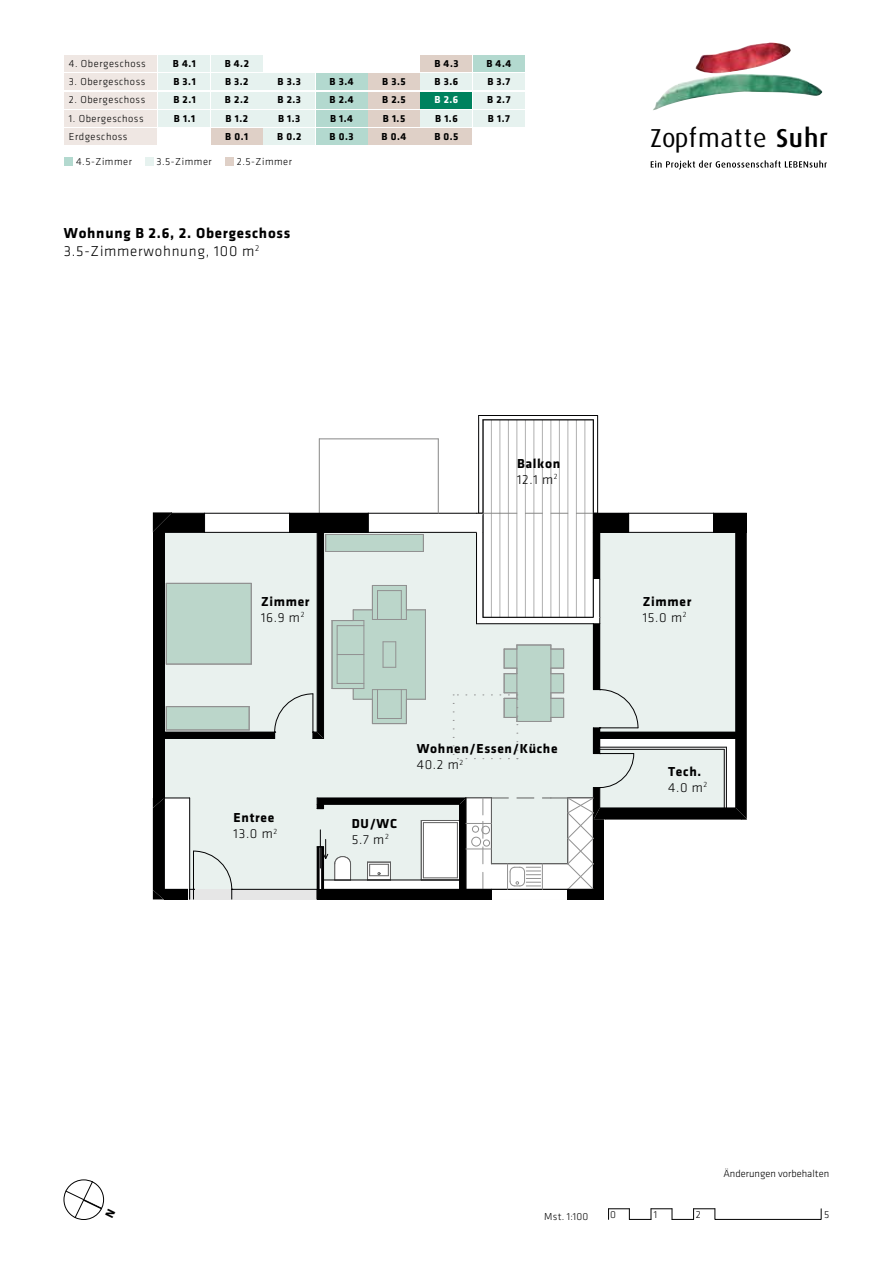
<style>
.page{position:relative;width:893px;height:1263px;background:#fff}
.page>*{position:absolute;margin:0;border:0;box-sizing:border-box;transform-origin:0 0}
.t1{font:25.95px "Dax";letter-spacing:.03em;color:#000}
.t2{font:700 15px/18px "Klavika";letter-spacing:.05em;color:#000}
.t3{font:700 13.5px/16.2px "Klavika";letter-spacing:.05em;color:#000}
.t4{font:700 10.5px/18.3px "Klavika";color:#000;text-align:justify}
.t5{font:300 10.5px/18.3px "Klavika";letter-spacing:.05em;color:#000}
.t6{font:300 10.5px "Klavika";color:#000}
.t7{font:700 10.5px "Klavika";color:#fff}
.s1{font-weight:300}
.s2{font-weight:500}
</style>
<div class="page">
<svg style="left:651px;top:160px;width:176px;height:10px"></svg>
<img style="left:653px;top:43px;width:169px;height:67px">
<svg style="left:608px;top:1208px;width:107px;height:12px"></svg>
<svg style="left:153px;top:415px;width:594px;height:484px"></svg>
<hr style="left:324px;top:880px;width:135px;height:1px;background:#020203">
<div style="left:64px;top:55px;width:93px;height:17px;background:#efe7e3"></div>
<div style="left:211px;top:55px;width:51px;height:17px;background:#e6f2ef"></div>
<div style="left:159px;top:55px;width:51px;height:17px;background:#e6f2ef"></div>
<div style="left:421px;top:55px;width:51px;height:17px;background:#dfd0c7"></div>
<div style="left:473px;top:55px;width:51px;height:17px;background:#b3d9cf"></div>
<div style="left:64px;top:74px;width:93px;height:16px;background:#efe7e3"></div>
<div style="left:159px;top:74px;width:51px;height:16px;background:#e6f2ef"></div>
<div style="left:211px;top:74px;width:51px;height:16px;background:#e6f2ef"></div>
<div style="left:264px;top:74px;width:51px;height:16px;background:#e6f2ef"></div>
<div style="left:316px;top:74px;width:51px;height:16px;background:#b3d9cf"></div>
<div style="left:368px;top:74px;width:52px;height:16px;background:#dfd0c7"></div>
<div style="left:421px;top:74px;width:51px;height:16px;background:#e6f2ef"></div>
<div style="left:64px;top:92px;width:93px;height:16px;background:#efe7e3"></div>
<div style="left:159px;top:92px;width:51px;height:16px;background:#e6f2ef"></div>
<div style="left:211px;top:92px;width:51px;height:16px;background:#e6f2ef"></div>
<div style="left:264px;top:92px;width:51px;height:16px;background:#e6f2ef"></div>
<div style="left:316px;top:92px;width:51px;height:16px;background:#b3d9cf"></div>
<div style="left:368px;top:92px;width:52px;height:16px;background:#dfd0c7"></div>
<div style="left:421px;top:92px;width:51px;height:16px;background:#00825e"></div>
<div style="left:64px;top:110px;width:93px;height:17px;background:#efe7e3"></div>
<div style="left:159px;top:110px;width:51px;height:17px;background:#e6f2ef"></div>
<div style="left:211px;top:110px;width:51px;height:17px;background:#e6f2ef"></div>
<div style="left:264px;top:110px;width:51px;height:17px;background:#e6f2ef"></div>
<div style="left:316px;top:110px;width:51px;height:17px;background:#b3d9cf"></div>
<div style="left:368px;top:110px;width:52px;height:17px;background:#dfd0c7"></div>
<div style="left:421px;top:110px;width:51px;height:17px;background:#e6f2ef"></div>
<div style="left:64px;top:128px;width:93px;height:17px;background:#efe7e3"></div>
<div style="left:211px;top:128px;width:51px;height:17px;background:#dfd0c7"></div>
<div style="left:264px;top:128px;width:51px;height:17px;background:#e6f2ef"></div>
<div style="left:316px;top:128px;width:51px;height:17px;background:#b3d9cf"></div>
<div style="left:368px;top:128px;width:52px;height:17px;background:#dfd0c7"></div>
<div style="left:421px;top:128px;width:51px;height:17px;background:#dfd0c7"></div>
<div style="left:473px;top:74px;width:51px;height:16px;background:#e6f2ef"></div>
<div style="left:473px;top:92px;width:51px;height:16px;background:#e6f2ef"></div>
<div style="left:473px;top:110px;width:51px;height:17px;background:#e6f2ef"></div>
<div style="left:64px;top:158px;width:8px;height:8px;background:#b3d9cf"></div>
<div style="left:145px;top:158px;width:8px;height:8px;background:#e6f2ef"></div>
<div style="left:225px;top:158px;width:9px;height:8px;background:#dfd0c7"></div>
<svg style="left:64px;top:1180px;width:41px;height:40px"></svg>
<p class="t5" style="left:69px;top:54px;width:78px">4. Obergeschoss</p>
<p class="t5" style="left:69px;top:73px;width:78px">3. Obergeschoss</p>
<p class="t5" style="left:69px;top:91px;width:78px">2. Obergeschoss</p>
<p class="t5" style="left:69px;top:109px;width:76px">1. Obergeschoss<br>Erdgeschoss</p>
<p class="t5" style="left:76px;top:153px;width:57px">4.5-Zimmer</p>
<p class="t5" style="left:156px;top:153px;width:57px">3.5-Zimmer</p>
<p class="t5" style="left:237px;top:153px;width:57px">2.5-Zimmer</p>
<p class="t4" style="left:173px;top:54px;width:25px">B 4.1</p>
<p class="t4" style="left:225px;top:54px;width:26px">B 4.2</p>
<p class="t4" style="left:434px;top:54px;width:26px">B 4.3</p>
<p class="t4" style="left:486px;top:54px;width:26px">B 4.4</p>
<p class="t4" style="left:173px;top:73px;width:24px">B 3.1</p>
<p class="t4" style="left:225px;top:73px;width:25px">B 3.2</p>
<p class="t4" style="left:278px;top:73px;width:25px">B 3.3</p>
<p class="t4" style="left:330px;top:73px;width:26px">B 3.4</p>
<p class="t4" style="left:382px;top:73px;width:25px">B 3.5</p>
<p class="t4" style="left:435px;top:73px;width:25px">B 3.6</p>
<p class="t4" style="left:173px;top:91px;width:24px">B 2.1</p>
<p class="t4" style="left:225px;top:91px;width:25px">B 2.2</p>
<p class="t4" style="left:277px;top:91px;width:25px">B 2.3</p>
<p class="t4" style="left:329px;top:91px;width:26px">B 2.4</p>
<p class="t4" style="left:382px;top:91px;width:25px">B 2.5</p>
<p class="t7" style="left:435px;top:94px;width:25px">B 2.6</p>
<p class="t4" style="left:174px;top:109px;width:23px">B 1.1</p>
<p class="t4" style="left:226px;top:109px;width:24px">B 1.2</p>
<p class="t4" style="left:278px;top:109px;width:24px">B 1.3</p>
<p class="t4" style="left:330px;top:109px;width:25px">B 1.4</p>
<p class="t4" style="left:383px;top:109px;width:24px">B 1.5</p>
<p class="t4" style="left:435px;top:109px;width:24px">B 1.6</p>
<p class="t4" style="left:225px;top:127px;width:25px">B 0.1</p>
<p class="t4" style="left:277px;top:127px;width:26px">B 0.2</p>
<p class="t4" style="left:330px;top:127px;width:26px">B 0.3</p>
<p class="t4" style="left:382px;top:127px;width:26px">B 0.4</p>
<p class="t4" style="left:434px;top:127px;width:26px">B 0.5</p>
<p class="t4" style="left:487px;top:73px;width:25px">B 3.7<br>B 2.7<br>B 1.7</p>
<h2 class="t2" style="left:64px;top:224px;width:228px">Wohnung B 2.6, 2. Obergeschoss<br><span class="s1">3.5-Zimmerwohnung, 100 m</span><sup>2</sup></h2>
<p class="t3" style="left:517px;top:455px;width:45px">Balkon<br><span class="s1">12.1 m</span><sup>2</sup></p>
<h1 class="t1" style="left:650px;top:123px;width:179px">Zopfmatte <span class="s2">Suhr</span></h1>
<p class="t3" style="left:261px;top:593px;width:50px">Zimmer<br><span class="s1">16.9 m</span><sup>2</sup></p>
<p class="t3" style="left:643px;top:593px;width:50px">Zimmer<br><span class="s1">15.0 m</span><sup>2</sup></p>
<p class="t3" style="left:234px;top:810px;width:45px">Entree<br><span class="s1">13.0 m</span><sup>2</sup></p>
<p class="t3" style="left:352px;top:815px;width:47px">DU/WC<br><span class="s1">5.7 m</span><sup>2</sup></p>
<p class="t3" style="left:417px;top:741px;width:142px">Wohnen/Essen/Küche<br><span class="s1">40.2 m</span><sup>2</sup></p>
<p class="t3" style="left:668px;top:763px;width:41px">Tech.<br><span class="s1">4.0 m</span><sup>2</sup></p>
<p class="t6" style="left:723px;top:1168px;width:107px">Änderungen vorbehalten</p>
<p class="t5" style="left:544px;top:1208px;width:46px">Mst. 1:100</p>
<p class="t5" style="left:610px;top:1206px;width:7px">0</p>
<p class="t5" style="left:654px;top:1206px;width:5px">1</p>
<p class="t5" style="left:696px;top:1206px;width:7px">2</p>
<p class="t5" style="left:824px;top:1206px;width:7px">5</p>
</div>
